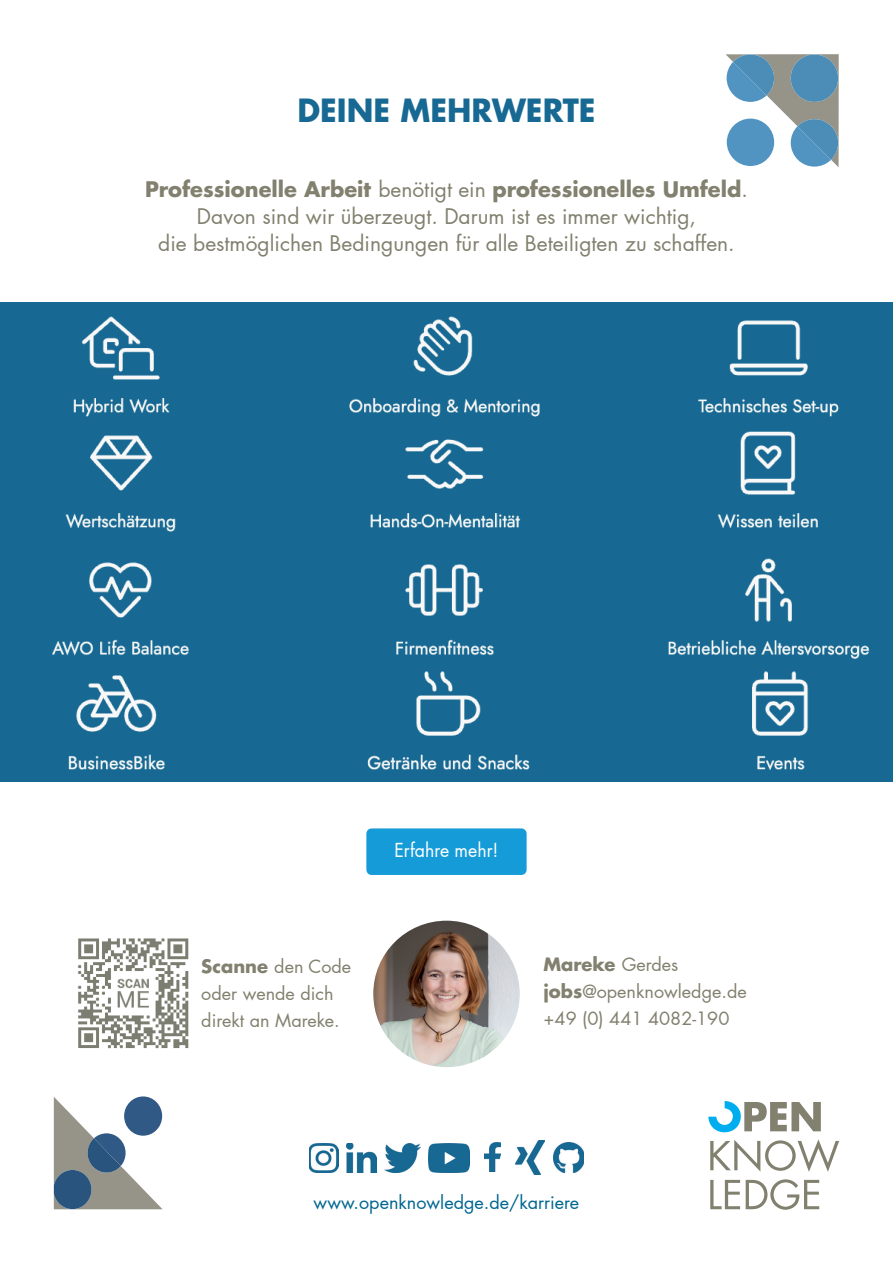
<style>
.page{position:relative;width:893px;height:1263px;background:#fff}
.page>*{position:absolute;margin:0;border:0;box-sizing:border-box;transform-origin:0 0}
.t1{font:700 31.2px "Futura LT Pro";color:#176993}
.t2{font:21px/27px "Futura LT Pro";color:#82806e;text-align:center}
.t3{font:18.9px "Futura LT Pro";color:#fff;scale:.94 1}
.t4{font:18px/27px "Futura LT Pro";color:#82806e}
.t5{font:18px "Futura LT Pro";color:#006790}
.s1{font-weight:700}
</style>
<div class="page">
<img style="left:0;top:302px;width:893px;height:237px">
<div style="left:0;top:539px;width:893px;height:243px;background:#176993"></div>
<img style="left:485px;top:1142px;width:15px;height:30px">
<img style="left:309px;top:1143px;width:29px;height:29px">
<img style="left:384px;top:1143px;width:36px;height:29px">
<img style="left:553px;top:1142px;width:31px;height:30px">
<img style="left:516px;top:1140px;width:29px;height:34px">
<img style="left:429px;top:1143px;width:41px;height:29px">
<img style="left:346px;top:1143px;width:30px;height:30px">
<svg style="left:726px;top:54px;width:113px;height:113px"></svg>
<svg style="left:54px;top:1097px;width:109px;height:112px"></svg>
<div style="left:124px;top:1096px;width:38px;height:40px;background:#315985;border-radius:50%"></div>
<svg style="left:710px;top:1179px;width:109px;height:31px"></svg>
<svg style="left:710px;top:1139px;width:129px;height:33px"></svg>
<svg style="left:708px;top:1101px;width:113px;height:31px"></svg>
<img style="left:78px;top:938px;width:111px;height:111px">
<img style="left:373px;top:921px;width:147px;height:146px;border-radius:73px">
<div style="left:366px;top:828px;width:161px;height:47px;background:#149bd8"></div>
<h1 class="t1" style="left:297px;top:87px;width:300px">DEINE MEHRWERTE</h1>
<p class="t2" style="left:145px;top:176px;width:604px"><span class="s1">Professionelle Arbeit</span> benötigt ein <span class="s1">professionelles Umfeld</span>.<br>Davon sind wir überzeugt. Darum ist es immer wichtig,<br>die bestmöglichen Bedingungen für alle Beteiligten zu schaffen.</p>
<p class="t3" style="left:394px;top:837px;width:112px">Erfahre mehr!</p>
<p class="t4" style="left:201px;top:953px;width:151px"><span class="s1">Scanne</span> den Code oder wende dich direkt an Mareke.</p>
<p class="t4" style="left:543px;top:950px;width:205px"><span class="s1">Mareke</span> Gerdes <span class="s1">jobs</span>@openknowledge.de +49 (0) 441 4082-190</p>
<p class="t5" style="left:314px;top:1190px;width:267px">www.openknowledge.de/karriere</p>
</div>
